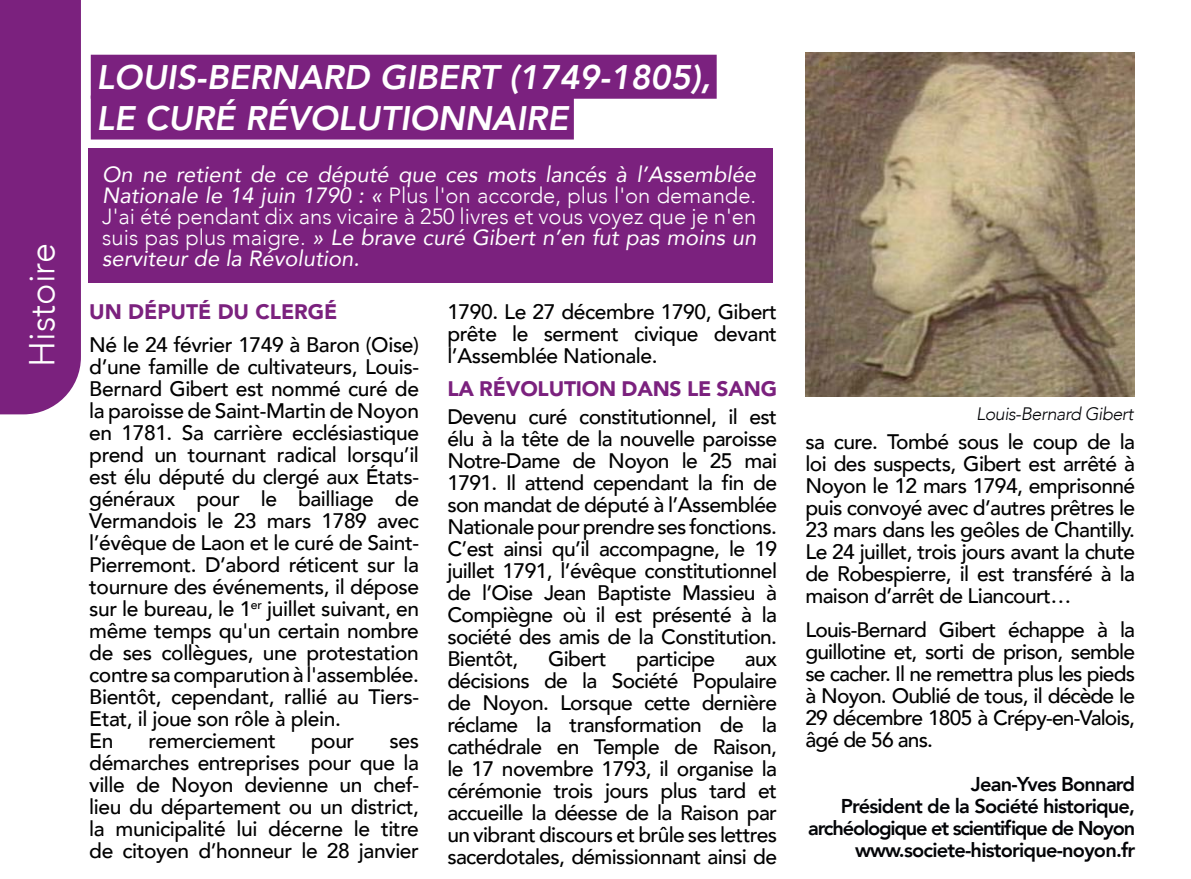
<style>
.page{position:relative;width:1191px;height:879px;background:#fff}
.page>*{position:absolute;margin:0;border:0;box-sizing:border-box;transform-origin:0 0}
.t1{font:300 36px "Avenir";color:#fff}
.t2{font:italic 800 34px/40.8px "Avenir";color:#fff}
.t3{font:italic 22px/21px "Avenir";color:#fff;text-align:justify}
.t4{font:500 21px/22px "Avenir";letter-spacing:-.02em;color:#000;text-align:justify}
.t5{font:900 21px "Avenir";letter-spacing:-.01em;color:#7b217e}
.t6{font:800 20px/22px "Avenir";letter-spacing:-.04em;color:#030407;text-align:right}
.t7{font:italic 300 18px "Avenir";letter-spacing:-.03em;color:#030407}
.s1{font-weight:300;font-style:normal}
</style>
<div class="page">
<img style="left:805px;top:52px;width:329px;height:344px">
<div style="left:0;top:0;width:81px;height:414px;background:#7b217e"></div>
<div style="left:88px;top:148px;width:684px;height:134px;background:#7b217e"></div>
<div style="left:91px;top:55px;width:625px;height:44px;background:#7b217f"></div>
<div style="left:91px;top:95px;width:483px;height:44px;background:#7b217f"></div>
<h1 class="t1" style="left:21px;top:367px;width:125px;rotate:-90deg">Histoire</h1>
<h2 class="t2" style="left:96px;top:57px;width:616px">LOUIS-BERNARD GIBERT (1749-1805),<br>LE CURÉ RÉVOLUTIONNAIRE</h2>
<p class="t3" style="left:102px;top:164px;width:655px">On ne retient de ce député que ces mots lancés à l’Assemblée Nationale le 14 juin 1790 : « <span class="s1">Plus l'on accorde, plus l'on demande.<br>J'ai été pendant dix ans vicaire à 250 livres et vous voyez que je n'en suis pas plus maigre.</span> » Le brave curé Gibert n’en fut pas moins un serviteur de la Révolution.</p>
<p class="t5" style="left:89px;top:293px;width:250px">UN DÉPUTÉ DU CLERGÉ</p>
<p class="t4" style="left:89px;top:333px;width:331px;text-align:left">Né le 24 février 1749 à Baron (Oise) d’une famille de cultivateurs, Louis-Bernard Gibert est nommé curé de la paroisse de Saint-Martin de Noyon en 1781. Sa carrière ecclésiastique prend un tournant radical lorsqu’il est élu député du clergé aux États&shy;généraux pour le bailliage de Vermandois le 23 mars 1789 avec l’évêque de Laon et le curé de Saint-Pierremont. D’abord réticent sur la tournure des événements, il dépose sur le bureau, le 1<sup>er</sup> juillet suivant, en même temps qu'un certain nombre de ses collègues, une protestation contre sa comparution à l'assemblée.<br>Bientôt, cependant, rallié au Tiers-Etat, il joue son rôle à plein.<br>En</p>
<p class="t4" style="left:148px;top:729px;width:129px">remerciement</p>
<p class="t4" style="left:311px;top:729px;width:45px">pour</p>
<p class="t4" style="left:89px;top:729px;width:331px;text-indent:300px">ses démarches entreprises pour que la ville de Noyon devienne un chef&shy;lieu du département ou un district, la municipalité lui décerne le titre de citoyen d’honneur le 28 janvier</p>
<p class="t4" style="left:447px;top:299px;width:331px">1790. Le 27 décembre 1790, Gibert prête le serment civique devant l’Assemblée Nationale.</p>
<p class="t5" style="left:447px;top:371px;width:331px">LA RÉVOLUTION DANS LE SANG</p>
<p class="t4" style="left:447px;top:404px;width:331px">Devenu curé constitutionnel, il est élu à la tête de la nouvelle paroisse Notre-Dame de Noyon le 25 mai 1791. Il attend cependant la fin de son mandat de député à l’Assemblée Nationale pour prendre ses fonctions.<br>C’est ainsi qu’il accompagne, le 19 juillet 1791, l’évêque constitutionnel de l’Oise Jean Baptiste Massieu à Compiègne où il est présenté à la société des amis de la Constitution.<br>Bientôt,</p>
<p class="t4" style="left:548px;top:646px;width:60px">Gibert</p>
<p class="t4" style="left:636px;top:646px;width:80px">participe</p>
<p class="t4" style="left:447px;top:646px;width:331px;text-indent:297px">aux décisions de la Société Populaire de Noyon. Lorsque cette dernière réclame la transformation de la cathédrale en Temple de Raison, le 17 novembre 1793, il organise la cérémonie trois jours plus tard et accueille la déesse de la Raison par un vibrant discours et brûle ses lettres sacerdotales, démissionnant ainsi de</p>
<p class="t7" style="left:976px;top:403px;width:159px">Louis-Bernard Gibert</p>
<p class="t4" style="left:805px;top:429px;width:331px">sa cure. Tombé sous le coup de la loi des suspects, Gibert est arrêté à Noyon le 12 mars 1794, emprisonné puis convoyé avec d’autres prêtres le 23 mars dans les geôles de Chantilly.<br>Le 24 juillet, trois jours avant la chute de Robespierre, il est transféré à la maison d’arrêt de Liancourt…</p>
<p class="t4" style="left:805px;top:617px;width:331px">Louis-Bernard Gibert échappe à la guillotine et, sorti de prison, semble se cacher. Il ne remettra plus les pieds à Noyon. Oublié de tous, il décède le 29 décembre 1805 à Crépy-en-Valois, âgé de 56 ans.</p>
<p class="t6" style="left:808px;top:771px;width:328px">Jean-Yves Bonnard<br>Président de la Société historique, archéologique et scientifique de Noyon www.societe-historique-noyon.fr</p>
</div>
